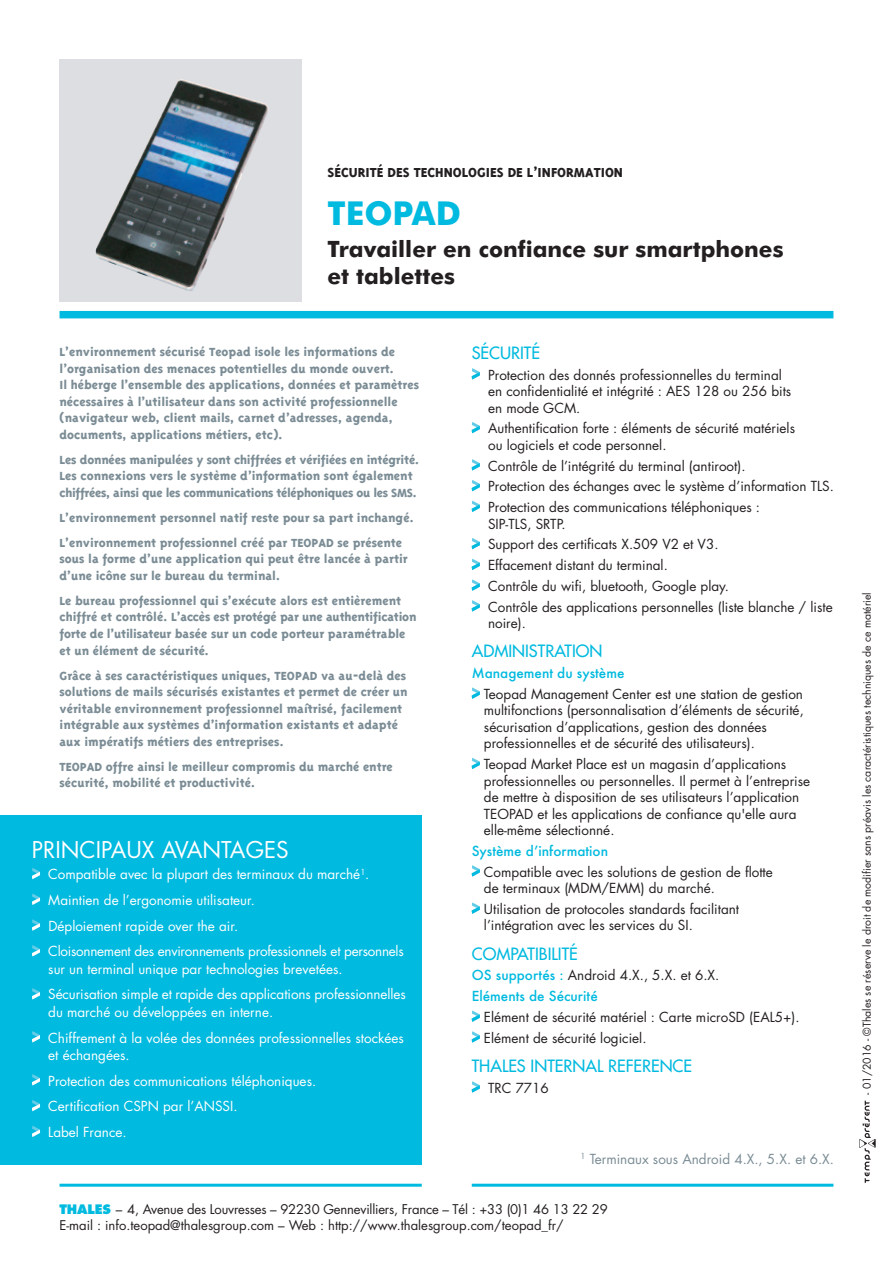
<style>
.page{position:relative;width:893px;height:1263px;background:#fff}
.page>*{position:absolute;margin:0;border:0;box-sizing:border-box;transform-origin:0 0}
.t1{font:700 33px "Futura BT";color:#00badf}
.t2{font:700 22.5px/27px "Futura BT";color:#231f20}
.t3{font:22.5px "Futura";color:#fff}
.t4{font:16.5px "Futura";color:#00badf}
.t5{font:800 15px "Triplex";color:#231f20}
.t6{font:800 13.5px/16.5px "Triplex";color:#7b8c95}
.t7{font:13.5px/16.5px "Futura";color:#231f20}
.t8{font:13.5px/25.8px "Futura";color:#fff}
.t9{font:500 13.5px/20.7px "Futura";color:#00badf}
.t10{font:13.5px "Futura";color:#7b8c95}
.t11{font:13.05px/16.5px "Futura";color:#231f20}
.t12{font:10.5px "Futura";color:#231f20}
.s1{font-weight:400;color:#231f20}
.s2{font-weight:800;font-size:12.75px;color:#00badf}
</style>
<div class="page">
<svg style="left:472px;top:422px;width:8px;height:11px"></svg>
<svg style="left:472px;top:459px;width:8px;height:11px"></svg>
<svg style="left:472px;top:501px;width:8px;height:11px"></svg>
<svg style="left:472px;top:538px;width:8px;height:11px"></svg>
<svg style="left:472px;top:559px;width:8px;height:11px"></svg>
<svg style="left:472px;top:687px;width:8px;height:12px"></svg>
<svg style="left:472px;top:758px;width:8px;height:11px"></svg>
<svg style="left:472px;top:865px;width:8px;height:11px"></svg>
<svg style="left:472px;top:902px;width:8px;height:12px"></svg>
<svg style="left:472px;top:1010px;width:8px;height:12px"></svg>
<svg style="left:472px;top:1031px;width:8px;height:12px"></svg>
<svg style="left:472px;top:1081px;width:8px;height:12px"></svg>
<svg style="left:472px;top:579px;width:8px;height:12px"></svg>
<svg style="left:472px;top:600px;width:8px;height:11px"></svg>
<svg style="left:472px;top:368px;width:8px;height:11px"></svg>
<svg style="left:472px;top:480px;width:8px;height:11px"></svg>
<div style="left:60px;top:60px;width:242px;height:242px;background:#dddee1"></div>
<img style="left:95px;top:79px;width:173px;height:212px">
<hr style="left:60px;top:1184px;width:362px;height:3px;background:#00badf">
<hr style="left:472px;top:1184px;width:361px;height:3px;background:#00badf">
<svg style="left:859px;top:1100px;width:17px;height:83px"></svg>
<div style="left:0;top:815px;width:422px;height:349px;background:#00badf"></div>
<svg style="left:32px;top:945px;width:8px;height:11px"></svg>
<svg style="left:32px;top:988px;width:8px;height:11px"></svg>
<svg style="left:32px;top:1074px;width:8px;height:11px"></svg>
<svg style="left:32px;top:1100px;width:8px;height:11px"></svg>
<svg style="left:32px;top:1125px;width:8px;height:12px"></svg>
<svg style="left:32px;top:868px;width:8px;height:11px"></svg>
<svg style="left:32px;top:893px;width:8px;height:12px"></svg>
<svg style="left:32px;top:919px;width:8px;height:12px"></svg>
<svg style="left:32px;top:1031px;width:8px;height:11px"></svg>
<div style="left:60px;top:311px;width:773px;height:7px;background:#00badf"></div>
<p class="t5" style="left:327px;top:164px;width:297px">SÉCURITÉ DES TECHNOLOGIES DE L’INFORMATION</p>
<h1 class="t1" style="left:327px;top:200px;width:135px">TEOPAD</h1>
<h2 class="t2" style="left:327px;top:237px;width:458px">Travailler en confiance sur smartphones et tablettes</h2>
<p class="t6" style="left:60px;top:344px;width:361px">L’environnement sécurisé Teopad isole les informations de l’organisation des menaces potentielles du monde ouvert.<br>Il héberge l’ensemble des applications, données et paramètres nécessaires à l’utilisateur dans son activité professionnelle (navigateur web, client mails, carnet d’adresses, agenda, documents, applications métiers, etc).</p>
<p class="t6" style="left:60px;top:451px;width:361px">Les données manipulées y sont chiffrées et vérifiées en intégrité.<br>Les connexions vers le système d’information sont également chiffrées, ainsi que les communications téléphoniques ou les SMS.</p>
<p class="t6" style="left:60px;top:505px;width:356px;line-height:25px">L’environnement personnel natif reste pour sa part inchangé.<br>L’environnement professionnel créé par TEOPAD se présente</p>
<p class="t6" style="left:60px;top:551px;width:350px">sous la forme d’une application qui peut être lancée à partir d’une icône sur le bureau du terminal.</p>
<p class="t6" style="left:60px;top:592px;width:358px">Le bureau professionnel qui s’exécute alors est entièrement chiffré et contrôlé. L’accès est protégé par une authentification forte de l’utilisateur basée sur un code porteur paramétrable et un élément de sécurité.</p>
<p class="t6" style="left:60px;top:667px;width:350px">Grâce à ses caractéristiques uniques, TEOPAD va au-delà des solutions de mails sécurisés existantes et permet de créer un véritable environnement professionnel maîtrisé, facilement intégrable aux systèmes d’information existants et adapté aux impératifs métiers des entreprises.</p>
<p class="t6" style="left:60px;top:758px;width:335px">TEOPAD offre ainsi le meilleur compromis du marché entre sécurité, mobilité et productivité.</p>
<h2 class="t3" style="left:32px;top:839px;width:258px">PRINCIPAUX AVANTAGES</h2>
<p class="t8" style="left:48px;top:862px;width:357px">Compatible avec la plupart des terminaux du marché<sup>1</sup>.<br>Maintien de l’ergonomie utilisateur.<br>Déploiement rapide over the air.<br>Cloisonnement des environnements professionnels et personnels</p>
<p class="t8" style="left:48px;top:957px;width:359px">sur un terminal unique par technologies brevetées.<br>Sécurisation simple et rapide des applications professionnelles</p>
<p class="t8" style="left:48px;top:1000px;width:357px">du marché ou développées en interne.<br>Chiffrement à la volée des données professionnelles stockées</p>
<p class="t8" style="left:48px;top:1043px;width:269px">et échangées.<br>Protection des communications téléphoniques.<br>Certification CSPN par l’ANSSI.<br>Label France.</p>
<p class="t4" style="left:472px;top:344px;width:70px">SÉCURITÉ</p>
<p class="t7" style="left:488px;top:367px;width:305px">Protection des donnés professionnelles du terminal en confidentialité et intégrité : AES 128 ou 256 bits en mode GCM.</p>
<p class="t7" style="left:488px;top:421px;width:308px">Authentification forte : éléments de sécurité matériels ou logiciels et code personnel.</p>
<p class="t7" style="left:488px;top:456px;width:347px;line-height:20.7px">Contrôle de l’intégrité du terminal (antiroot).<br>Protection des échanges avec le système d’information TLS.<br>Protection des communications téléphoniques :</p>
<p class="t7" style="left:488px;top:514px;width:346px;line-height:20.7px">SIP-TLS, SRTP.<br>Support des certificats X.509 V2 et V3.<br>Effacement distant du terminal.<br>Contrôle du wifi, bluetooth, Google play.<br>Contrôle des applications personnelles (liste blanche / liste</p>
<p class="t7" style="left:488px;top:616px;width:39px">noire).</p>
<p class="t4" style="left:472px;top:643px;width:132px">ADMINISTRATION</p>
<p class="t9" style="left:472px;top:663px;width:154px">Management du système</p>
<p class="t7" style="left:484px;top:687px;width:321px">Teopad Management Center est une station de gestion multifonctions (personnalisation d’éléments de sécurité, sécurisation d’applications, gestion des données professionnelles et de sécurité des utilisateurs).</p>
<p class="t7" style="left:484px;top:757px;width:328px">Teopad Market Place est un magasin d’applications professionnelles ou personnelles. Il permet à l’entreprise de mettre à disposition de ses utilisateurs l’application TEOPAD et les applications de confiance qu'elle aura elle-même sélectionné.</p>
<p class="t9" style="left:472px;top:841px;width:138px">Système d’information</p>
<p class="t7" style="left:484px;top:864px;width:290px">Compatible avec les solutions de gestion de flotte de terminaux (MDM/EMM) du marché.</p>
<p class="t7" style="left:484px;top:902px;width:257px">Utilisation de protocoles standards facilitant l’intégration avec les services du SI.</p>
<p class="t4" style="left:472px;top:945px;width:108px">COMPATIBILITÉ</p>
<p class="t9" style="left:472px;top:965px;width:249px">OS supportés : <span class="s1">Android 4.X., 5.X. et 6.X.<br></span>Eléments de Sécurité</p>
<p class="t7" style="left:484px;top:1008px;width:317px;line-height:20.7px">Elément de sécurité matériel : Carte microSD (EAL5+).<br>Elément de sécurité logiciel.</p>
<p class="t4" style="left:472px;top:1057px;width:222px">THALES INTERNAL REFERENCE</p>
<p class="t7" style="left:488px;top:1080px;width:62px">TRC 7716</p>
<p class="t10" style="left:581px;top:1152px;width:255px"><sup>1</sup> Terminaux sous Android 4.X., 5.X. et 6.X.</p>
<p class="t11" style="left:60px;top:1202px;width:550px"><span class="s2">THALES</span> – 4, Avenue des Louvresses – 92230 Gennevilliers, France – Tél : +33 (0)1 46 13 22 29<br>E-mail : info.teopad@thalesgroup.com – Web : http://www.thalesgroup.com/teopad_fr/</p>
<p class="t12" style="left:862px;top:1094px;width:504px;rotate:-90deg">- 01/2016 - ©Thales se réserve le droit de modifier sans préavis les caractéristiques techniques de ce matériel</p>
</div>
